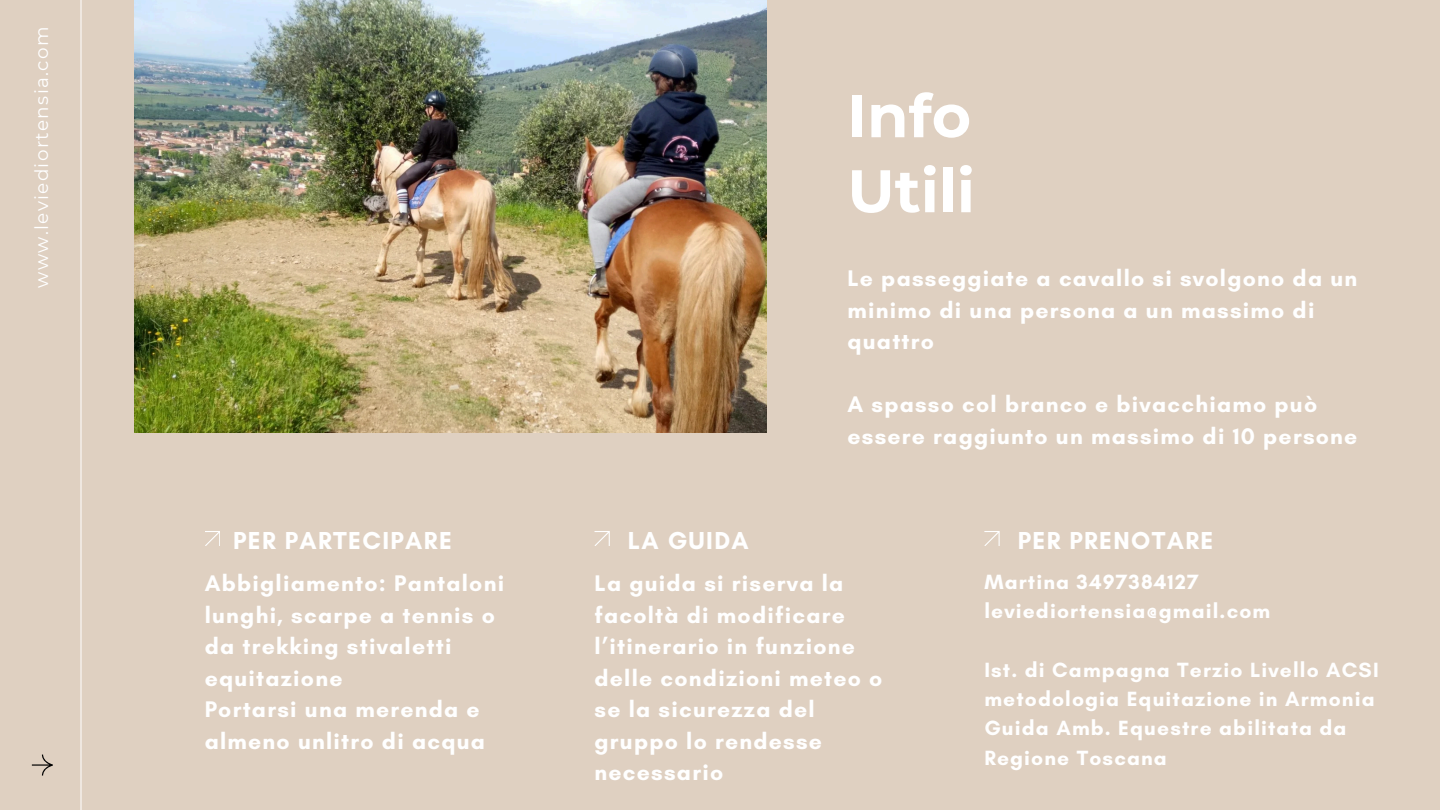
<style>
.page{position:relative;width:1440px;height:810px;background:#dfd0c1}
.page>*{position:absolute;margin:0;border:0;box-sizing:border-box;transform-origin:0 0}
.t1{font:700 60px/75px "Montserrat";color:#fff}
.t2{font:700 25px "Glacial Indifference";letter-spacing:.055em;color:#fff}
.t3{font:700 23px/31.5px "Glacial Indifference";letter-spacing:.055em;color:#fff}
.t4{font:700 21px/29.2px "Glacial Indifference";letter-spacing:.055em;color:#fff}
.t5{font:18.4px "Montserrat";letter-spacing:.07em;color:#fff}
</style>
<div class="page">
<hr style="left:81px;top:0;width:1px;height:810px;background:#fff">
<svg style="left:32px;top:755px;width:21px;height:21px"></svg>
<img style="left:134px;top:0;width:632px;height:433px">
<svg style="left:205px;top:531px;width:15px;height:15px"></svg>
<svg style="left:595px;top:531px;width:15px;height:15px"></svg>
<svg style="left:984px;top:531px;width:15px;height:15px"></svg>
<p class="t5" style="left:30px;top:288px;width:263px;rotate:-90deg">www.leviediortensia.com</p>
<p class="t1" style="left:847px;top:78px;width:129px">Info<br>Utili</p>
<p class="t3" style="left:847px;top:262px;width:511px">Le passeggiate a cavallo si svolgono da un minimo di una persona a un massimo di quattro</p>
<h2 class="t3" style="left:847px;top:388px;width:512px">A spasso col branco e bivacchiamo può essere raggiunto un massimo di 10 persone</h2>
<h1 class="t2" style="left:233px;top:525px;width:220px">PER PARTECIPARE</h1>
<h3 class="t2" style="left:628px;top:525px;width:122px">LA GUIDA</h3>
<h3 class="t2" style="left:1018px;top:525px;width:197px">PER PRENOTARE</h3>
<p class="t3" style="left:595px;top:567px;width:289px">La guida si riserva la facoltà di modificare l’itinerario in funzione delle condizioni meteo o se la sicurezza del gruppo lo rendesse necessario</p>
<h2 class="t4" style="left:984px;top:567px;width:287px">Martina 3497384127 leviediortensia@gmail.com</h2>
<p class="t3" style="left:205px;top:567px;width:301px">Abbigliamento: Pantaloni lunghi, scarpe a tennis o da trekking stivaletti equitazione<br>Portarsi una merenda e almeno unlitro di acqua</p>
<h3 class="t4" style="left:984px;top:655px;width:396px">Ist. di Campagna Terzio Livello ACSI metodologia Equitazione in Armonia<br>Guida Amb. Equestre abilitata da<br>Regione Toscana</h3>
</div>
